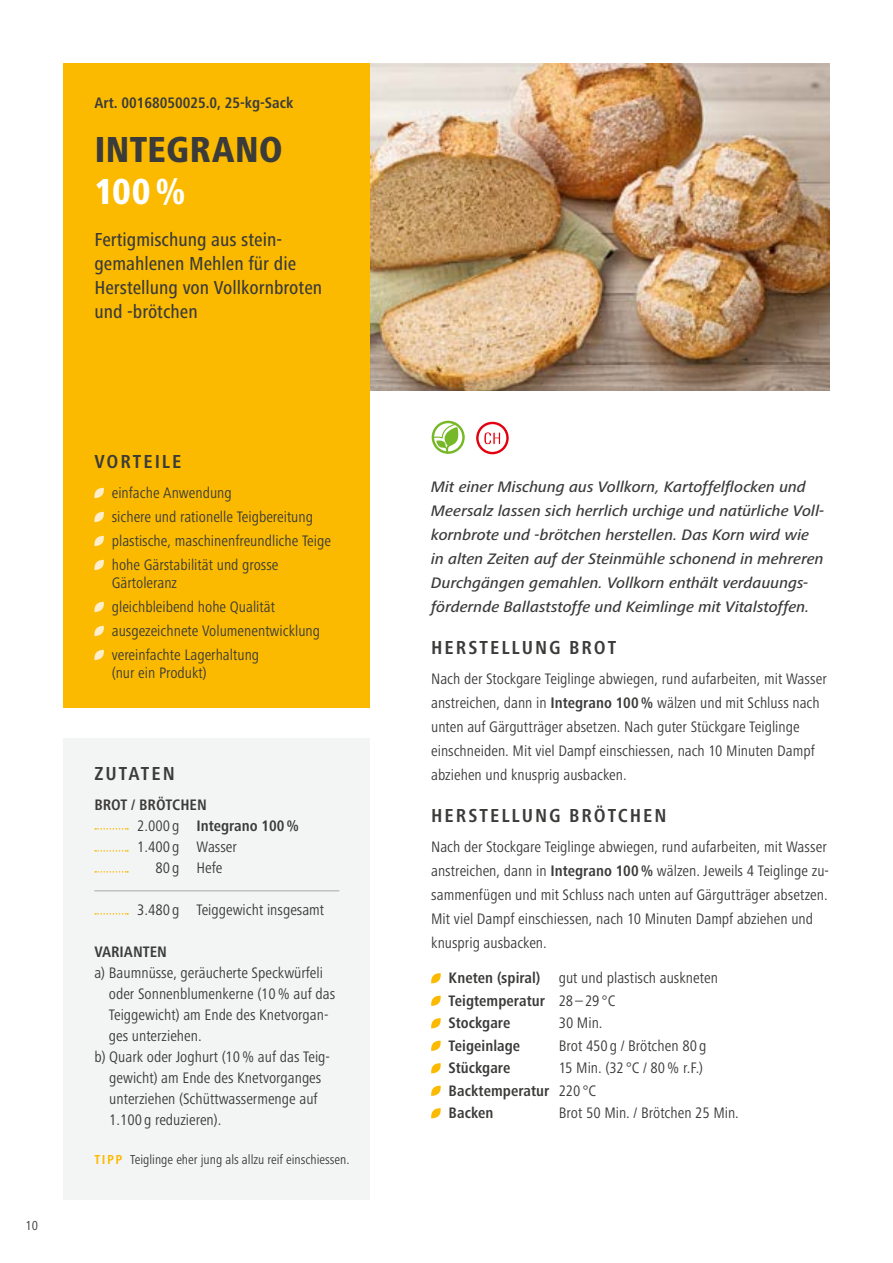
<style>
.page{position:relative;width:893px;height:1263px;background:#fff}
.page>*{position:absolute;margin:0;border:0;box-sizing:border-box;transform-origin:0 0}
.t1{font:800 condensed 37.5px "Frutiger Next Pro";color:#3b3b3a}
.t2{font:800 condensed 37.5px "Frutiger Next Pro";color:#fff}
.t3{font:500 condensed 19.5px/24px "Frutiger Next Pro";color:#3b3b3a}
.t4{font:700 condensed 19.5px "Frutiger Next Pro";letter-spacing:.1em;color:#3b3b3a}
.t5{font:condensed 15.75px/24px "Frutiger Next Pro";color:#3b3b3a}
.t6{font:italic 500 15.75px/24px "Frutiger Next Pro";letter-spacing:.005em;color:#3b3b3a}
.t7{font:700 condensed 15.75px/22.5px "Frutiger Next Pro";color:#3b3b3a}
.t8{font:condensed 13.5px "Frutiger Next Pro";color:#3b3b3a}
.s1{font-weight:400}
.s2{font-weight:700;color:#fbba00}
.s3{font-weight:700}
</style>
<div class="page">
<img style="left:370px;top:64px;width:459px;height:326px">
<div style="left:64px;top:64px;width:306px;height:644px;background:#fbba00"></div>
<div style="left:64px;top:738px;width:306px;height:461px;background:#f3f4f4"></div>
<svg style="left:94px;top:488px;width:10px;height:10px"></svg>
<svg style="left:94px;top:512px;width:10px;height:10px"></svg>
<svg style="left:94px;top:536px;width:10px;height:10px"></svg>
<svg style="left:94px;top:560px;width:10px;height:10px"></svg>
<svg style="left:94px;top:602px;width:10px;height:10px"></svg>
<svg style="left:94px;top:626px;width:10px;height:10px"></svg>
<svg style="left:94px;top:650px;width:10px;height:10px"></svg>
<svg style="left:431px;top:973px;width:10px;height:10px"></svg>
<svg style="left:431px;top:996px;width:10px;height:10px"></svg>
<svg style="left:431px;top:1018px;width:10px;height:10px"></svg>
<svg style="left:431px;top:1041px;width:10px;height:10px"></svg>
<svg style="left:431px;top:1063px;width:10px;height:10px"></svg>
<svg style="left:431px;top:1086px;width:10px;height:10px"></svg>
<svg style="left:431px;top:1108px;width:10px;height:10px"></svg>
<hr style="left:94px;top:890px;width:245px;height:1px;background:#a7a7a8">
<svg style="left:95px;top:828px;width:33px;height:2px"></svg>
<svg style="left:95px;top:850px;width:33px;height:2px"></svg>
<svg style="left:95px;top:871px;width:33px;height:2px"></svg>
<svg style="left:95px;top:913px;width:33px;height:2px"></svg>
<svg style="left:432px;top:421px;width:33px;height:33px"></svg>
<svg style="left:476px;top:422px;width:33px;height:32px"></svg>
<p class="t8" style="left:26px;top:1218px;width:14px">10</p>
<p class="t7" style="left:94px;top:92px;width:200px">Art. 00168050025.0, 25-kg-Sack</p>
<h1 class="t1" style="left:94px;top:128px;width:190px">INTEGRANO</h1>
<h1 class="t2" style="left:94px;top:170px;width:93px">100%</h1>
<p class="t3" style="left:94px;top:228px;width:229px">Fertigmischung aus stein&shy;gemahlenen Mehlen für die<br>Herstellung von Vollkornbroten und -brötchen</p>
<p class="t4" style="left:94px;top:450px;width:89px">VORTEILE</p>
<p class="t5" style="left:112px;top:481px;width:221px">einfache Anwendung<br>sichere und rationelle Teigbereitung plastische, maschinenfreundliche Teige hohe Gärstabilität und grosse</p>
<p class="t5" style="left:112px;top:571px;width:210px">Gärtoleranz<br>gleichbleibend hohe Qualität ausgezeichnete Volumenentwicklung vereinfachte Lagerhaltung</p>
<p class="t5" style="left:112px;top:661px;width:96px">(nur ein Produkt)</p>
<p class="t4" style="left:94px;top:762px;width:82px">ZUTATEN</p>
<p class="t7" style="left:94px;top:793px;width:114px">BROT / BRÖTCHEN</p>
<p class="t7" style="left:137px;top:814px;width:163px"><span class="s1">2.000 g</span> Integrano 100%</p>
<p class="t5" style="left:137px;top:834px;width:101px">1.400 g Wasser</p>
<p class="t5" style="left:156px;top:855px;width:68px">80 g Hefe</p>
<p class="t5" style="left:137px;top:897px;width:189px">3.480 g Teiggewicht insgesamt</p>
<p class="t7" style="left:94px;top:940px;width:74px">VARIANTEN</p>
<p class="t5" style="left:94px;top:960px;width:230px">a) Baumnüsse, geräucherte Speckwürfeli</p>
<p class="t5" style="left:109px;top:981px;width:228px">oder Sonnenblumenkerne (10% auf das</p>
<p class="t5" style="left:109px;top:1002px;width:221px">Teiggewicht) am Ende des Knetvorgan-</p>
<p class="t5" style="left:109px;top:1023px;width:94px">ges unterziehen.</p>
<p class="t5" style="left:94px;top:1044px;width:237px">b) Quark oder Joghurt (10% auf das Teig-</p>
<p class="t5" style="left:109px;top:1065px;width:214px">gewicht) am Ende des Knetvorganges</p>
<p class="t5" style="left:109px;top:1086px;width:210px">unterziehen (Schüttwassermenge auf</p>
<p class="t5" style="left:109px;top:1107px;width:114px">1.100 g reduzieren).</p>
<p class="t8" style="left:94px;top:1152px;width:257px"><span class="s2">TIPP</span> Teiglinge eher jung als allzu reif einschiessen.</p>
<p class="t6" style="left:431px;top:475px;width:395px">Mit einer Mischung aus Vollkorn, Kartoffelflocken und Meersalz lassen sich herrlich urchige und natürliche Voll&shy;kornbrote und -brötchen herstellen. Das Korn wird wie in alten Zeiten auf der Steinmühle schonend in mehreren Durchgängen gemahlen. Vollkorn enthält verdauungs&shy;fördernde Ballaststoffe und Keimlinge mit Vitalstoffen.</p>
<p class="t4" style="left:431px;top:636px;width:186px">HERSTELLUNG BROT</p>
<p class="t5" style="left:431px;top:667px;width:397px">Nach der Stockgare Teiglinge abwiegen, rund aufarbeiten, mit Wasser anstreichen, dann in <span class="s3">Integrano 100%</span> wälzen und mit Schluss nach unten auf Gärgutträger absetzen. Nach guter Stückgare Teiglinge einschneiden. Mit viel Dampf einschiessen, nach 10 Minuten Dampf abziehen und knusprig ausbacken.</p>
<p class="t4" style="left:431px;top:804px;width:237px">HERSTELLUNG BRÖTCHEN</p>
<p class="t5" style="left:431px;top:835px;width:399px">Nach der Stockgare Teiglinge abwiegen, rund aufarbeiten, mit Wasser anstreichen, dann in <span class="s3">Integrano 100%</span> wälzen. Jeweils 4 Teiglinge zu&shy;sammenfügen und mit Schluss nach unten auf Gärgutträger absetzen.<br>Mit viel Dampf einschiessen, nach 10 Minuten Dampf abziehen und knusprig ausbacken.</p>
<p class="t7" style="left:449px;top:967px;width:271px">Kneten (spiral) <span class="s1">gut und plastisch auskneten<br></span>Teigtemperatur <span class="s1">28–29 °C<br></span>Stockgare</p>
<p class="t5" style="left:559px;top:1011px;width:45px">30 Min.</p>
<p class="t7" style="left:449px;top:1034px;width:73px">Teigeinlage</p>
<p class="t5" style="left:559px;top:1034px;width:149px">Brot 450 g / Brötchen 80 g</p>
<p class="t7" style="left:449px;top:1057px;width:63px">Stückgare</p>
<p class="t5" style="left:449px;top:1057px;width:256px;line-height:22.5px;text-indent:110px">15 Min. (32 °C / 80% r.F.)<br><span class="s3">Backtemperatur</span> 220 °C<br><span class="s3">Backen</span></p>
<p class="t5" style="left:559px;top:1101px;width:182px">Brot 50 Min. / Brötchen 25 Min.</p>
</div>
